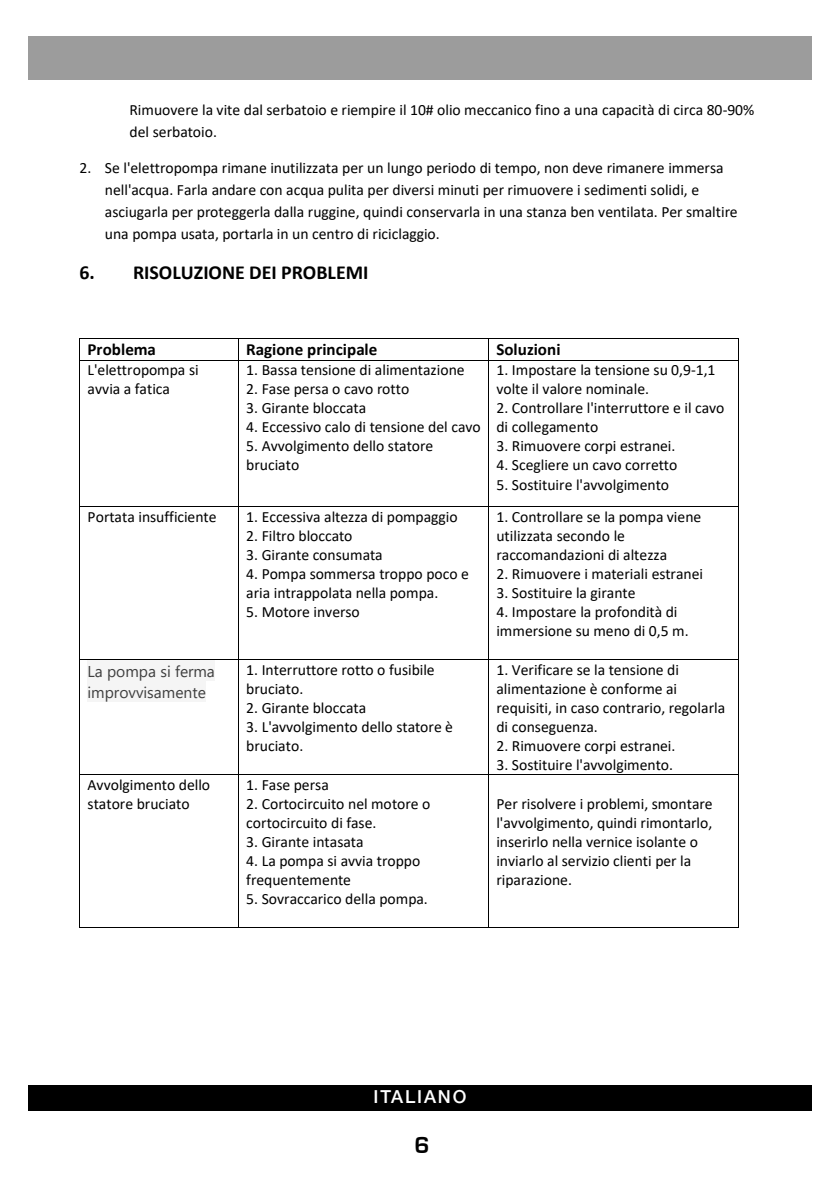
<style>
.page{position:relative;width:840px;height:1191px;background:#fff}
.page>*{position:absolute;margin:0;border:0;box-sizing:border-box;transform-origin:0 0}
.t1{font:700 24px "Eurostile";color:#000}
.t2{font:700 20px "Calibri";color:#000}
.t3{font:500 18px "Helvetica Neue LT Pro";letter-spacing:.1em;color:#fff}
.t4{font:700 17px "Calibri";color:#000}
.t5{font:15.6px/19px "Calibri";color:#000}
.t6{font:15.6px/20.8px "Segoe UI";color:#3f3f3f}
</style>
<div class="page">
<hr style="left:80px;top:338px;width:158px;height:1px;background:#000">
<hr style="left:239px;top:338px;width:249px;height:1px;background:#000">
<hr style="left:488px;top:338px;width:250px;height:1px;background:#000">
<svg style="left:79px;top:338px;width:1px;height:22px"></svg>
<hr style="left:80px;top:360px;width:158px;height:1px;background:#000">
<svg style="left:238px;top:338px;width:1px;height:22px"></svg>
<hr style="left:239px;top:360px;width:249px;height:1px;background:#000">
<svg style="left:488px;top:339px;width:1px;height:21px"></svg>
<hr style="left:488px;top:360px;width:250px;height:1px;background:#000">
<svg style="left:738px;top:338px;width:1px;height:22px"></svg>
<hr style="left:79px;top:360px;width:1px;height:146px;background:#000">
<hr style="left:238px;top:360px;width:1px;height:146px;background:#000">
<hr style="left:488px;top:360px;width:1px;height:146px;background:#000">
<hr style="left:738px;top:360px;width:1px;height:146px;background:#000">
<hr style="left:80px;top:506px;width:158px;height:1px;background:#000">
<hr style="left:239px;top:506px;width:249px;height:1px;background:#000">
<hr style="left:488px;top:506px;width:250px;height:1px;background:#000">
<hr style="left:79px;top:507px;width:1px;height:152px;background:#000">
<hr style="left:238px;top:507px;width:1px;height:152px;background:#000">
<hr style="left:488px;top:507px;width:1px;height:152px;background:#000">
<hr style="left:738px;top:507px;width:1px;height:152px;background:#000">
<div style="left:87px;top:660px;width:128px;height:21px;background:#f5f5f5"></div>
<div style="left:87px;top:681px;width:119px;height:20px;background:#f5f5f5"></div>
<hr style="left:80px;top:659px;width:158px;height:1px;background:#000">
<hr style="left:239px;top:659px;width:249px;height:1px;background:#000">
<hr style="left:488px;top:659px;width:250px;height:1px;background:#000">
<hr style="left:79px;top:660px;width:1px;height:114px;background:#000">
<hr style="left:238px;top:660px;width:1px;height:114px;background:#000">
<hr style="left:488px;top:660px;width:1px;height:114px;background:#000">
<hr style="left:738px;top:660px;width:1px;height:114px;background:#000">
<hr style="left:80px;top:774px;width:158px;height:1px;background:#000">
<hr style="left:239px;top:774px;width:249px;height:1px;background:#000">
<hr style="left:488px;top:774px;width:250px;height:1px;background:#000">
<hr style="left:79px;top:775px;width:1px;height:152px;background:#000">
<hr style="left:80px;top:927px;width:158px;height:1px;background:#000">
<hr style="left:238px;top:775px;width:1px;height:152px;background:#000">
<hr style="left:239px;top:927px;width:249px;height:1px;background:#000">
<hr style="left:488px;top:775px;width:1px;height:152px;background:#000">
<hr style="left:488px;top:927px;width:250px;height:1px;background:#000">
<hr style="left:738px;top:775px;width:1px;height:152px;background:#000">
<div style="left:28px;top:1085px;width:783px;height:25px;background:#000"></div>
<div style="left:28px;top:36px;width:783px;height:43px;background:#9c9c9c"></div>
<p class="t5" style="left:129px;top:99px;width:626px;line-height:22px">Rimuovere la vite dal serbatoio e riempire il 10# olio meccanico fino a una capacità di circa 80-90% del serbatoio.</p>
<p class="t5" style="left:105px;top:157px;width:634px;line-height:21.8px;text-indent:-26px">2. Se l'elettropompa rimane inutilizzata per un lungo periodo di tempo, non deve rimanere immersa nell'acqua. Farla andare con acqua pulita per diversi minuti per rimuovere i sedimenti solidi, e asciugarla per proteggerla dalla ruggine, quindi conservarla in una stanza ben ventilata. Per smaltire una pompa usata, portarla in un centro di riciclaggio.</p>
<p class="t2" style="left:79px;top:258px;width:290px">6. RISOLUZIONE DEI PROBLEMI</p>
<p class="t4" style="left:87px;top:337px;width:70px">Problema</p>
<p class="t4" style="left:246px;top:337px;width:133px">Ragione principale</p>
<p class="t4" style="left:496px;top:337px;width:66px">Soluzioni</p>
<p class="t5" style="left:87px;top:360px;width:113px">L'elettropompa si avvia a fatica</p>
<p class="t5" style="left:246px;top:360px;width:220px">1. Bassa tensione di alimentazione</p>
<p class="t5" style="left:496px;top:360px;width:220px">1. Impostare la tensione su 0,9-1,1 volte il valore nominale.</p>
<p class="t5" style="left:496px;top:398px;width:229px">2. Controllare l'interruttore e il cavo di collegamento</p>
<p class="t5" style="left:496px;top:436px;width:180px">3. Rimuovere corpi estranei.</p>
<p class="t5" style="left:496px;top:455px;width:182px">4. Scegliere un cavo corretto</p>
<p class="t5" style="left:496px;top:474px;width:174px">5. Sostituire l'avvolgimento</p>
<p class="t5" style="left:246px;top:379px;width:164px">2. Fase persa o cavo rotto</p>
<p class="t5" style="left:246px;top:398px;width:121px">3. Girante bloccata</p>
<p class="t5" style="left:246px;top:417px;width:236px">4. Eccessivo calo di tensione del cavo</p>
<p class="t5" style="left:246px;top:436px;width:188px">5. Avvolgimento dello statore bruciato</p>
<p class="t5" style="left:87px;top:507px;width:131px">Portata insufficiente</p>
<p class="t5" style="left:246px;top:507px;width:213px">1. Eccessiva altezza di pompaggio</p>
<p class="t5" style="left:246px;top:526px;width:108px">2. Filtro bloccato</p>
<p class="t5" style="left:246px;top:545px;width:138px">3. Girante consumata</p>
<p class="t5" style="left:246px;top:564px;width:224px">4. Pompa sommersa troppo poco e aria intrappolata nella pompa.</p>
<p class="t5" style="left:246px;top:602px;width:115px">5. Motore inverso</p>
<p class="t6" style="left:87px;top:659px;width:129px">La pompa si ferma improvvisamente</p>
<p class="t5" style="left:246px;top:660px;width:190px">1. Interruttore rotto o fusibile bruciato.</p>
<p class="t5" style="left:246px;top:698px;width:121px">2. Girante bloccata</p>
<p class="t5" style="left:246px;top:717px;width:208px">3. L'avvolgimento dello statore è bruciato.</p>
<p class="t5" style="left:87px;top:775px;width:124px">Avvolgimento dello statore bruciato</p>
<p class="t5" style="left:246px;top:775px;width:84px">1. Fase persa</p>
<p class="t5" style="left:246px;top:794px;width:185px">2. Cortocircuito nel motore o cortocircuito di fase.</p>
<p class="t5" style="left:246px;top:832px;width:119px">3. Girante intasata</p>
<p class="t5" style="left:246px;top:851px;width:175px">4. La pompa si avvia troppo frequentemente</p>
<p class="t5" style="left:246px;top:889px;width:183px">5. Sovraccarico della pompa.</p>
<p class="t5" style="left:496px;top:507px;width:206px">1. Controllare se la pompa viene utilizzata secondo le raccomandazioni di altezza</p>
<p class="t5" style="left:496px;top:564px;width:208px">2. Rimuovere i materiali estranei</p>
<p class="t5" style="left:496px;top:583px;width:141px">3. Sostituire la girante</p>
<p class="t5" style="left:496px;top:602px;width:194px">4. Impostare la profondità di immersione su meno di 0,5 m.</p>
<p class="t5" style="left:496px;top:660px;width:230px">1. Verificare se la tensione di alimentazione è conforme ai requisiti, in caso contrario, regolarla di conseguenza.</p>
<p class="t5" style="left:496px;top:736px;width:180px">2. Rimuovere corpi estranei.</p>
<p class="t5" style="left:496px;top:755px;width:178px">3. Sostituire l'avvolgimento.</p>
<p class="t5" style="left:496px;top:794px;width:218px">Per risolvere i problemi, smontare l'avvolgimento, quindi rimontarlo, inserirlo nella vernice isolante o inviarlo al servizio clienti per la riparazione.</p>
<p class="t3" style="left:373px;top:1085px;width:94px">ITALIANO</p>
<h1 class="t1" style="left:414px;top:1132px;width:17px">6</h1>
</div>
